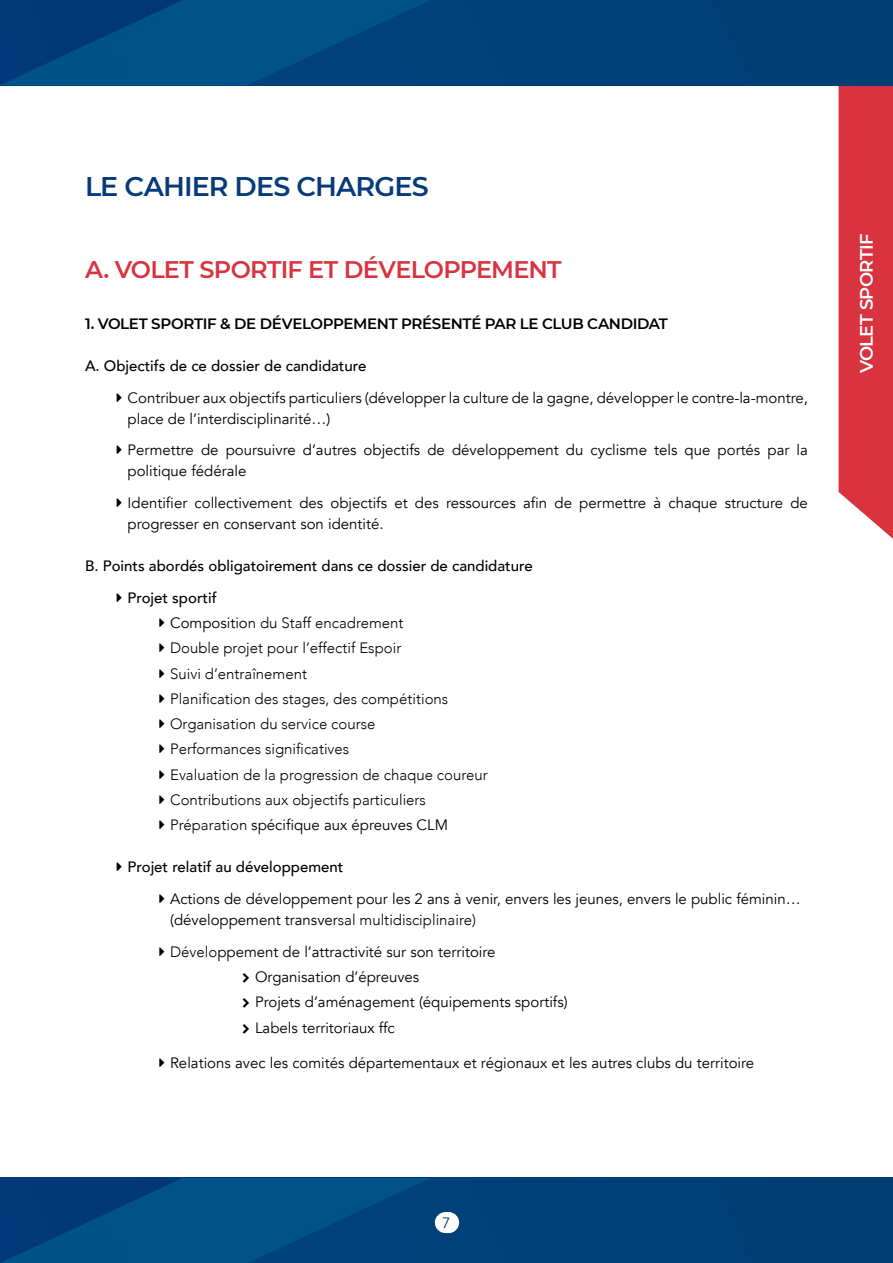
<style>
.page{position:relative;width:893px;height:1263px;background:#fff}
.page>*{position:absolute;margin:0;border:0;box-sizing:border-box;transform-origin:0 0}
.t1{font:600 27px "Montserrat";letter-spacing:-.03em;color:#063a79}
.t2{font:600 24px "Montserrat";letter-spacing:-.03em;color:#d8333f}
.t3{font:600 18px "Montserrat";letter-spacing:-.035em;color:#fff}
.t4{font:15px/21px "Avenir";color:#000}
.t5{font:300 15px/25.2px "Avenir";color:#000}
.t6{font:500 15px/31.7px "Avenir";color:#000}
.t7{font:600 15px "Montserrat";letter-spacing:-.02em;color:#000}
.t8{font:15px "Avenir";color:#063a79}
.s1{font-weight:400}
.s2{font-weight:300}
</style>
<div class="page">
<div style="left:0;top:1178px;width:893px;height:85px;background:#003f78"></div>
<svg style="left:1px;top:1178px;width:428px;height:85px"></svg>
<div style="left:0;top:0;width:893px;height:85px;background:#003f78"></div>
<svg style="left:1px;top:0;width:428px;height:85px"></svg>
<svg style="left:491px;top:85px;width:402px;height:454px"></svg>
<svg style="left:445px;top:1212px;width:4px;height:21px"></svg>
<h1 class="t1" style="left:85px;top:167px;width:345px">LE CAHIER DES CHARGES</h1>
<h2 class="t2" style="left:85px;top:252px;width:478px">A. VOLET SPORTIF ET DÉVELOPPEMENT</h2>
<p class="t7" style="left:85px;top:313px;width:584px">1. VOLET SPORTIF &amp; DE DÉVELOPPEMENT PRÉSENTÉ PAR LE CLUB CANDIDAT</p>
<p class="t6" style="left:85px;top:349px;width:283px">A. Objectifs de ce dossier de candidature</p>
<p class="t4" style="left:128px;top:387px;width:682px">Contribuer aux objectifs particuliers (développer la culture de la gagne, développer le contre-la-montre, place de l’interdisciplinarité…)</p>
<p class="t4" style="left:128px;top:440px;width:682px">Permettre de poursuivre d’autres objectifs de développement du cyclisme tels que portés par la politique fédérale</p>
<p class="t4" style="left:128px;top:493px;width:682px">Identifier collectivement des objectifs et des ressources afin de permettre à chaque structure de progresser en conservant son identité.</p>
<p class="t6" style="left:128px;top:549px;width:407px;text-indent:-43px">B. Points abordés obligatoirement dans ce dossier de candidature<br>Projet sportif</p>
<p class="t5" style="left:170px;top:610px;width:319px"><span class="s1">Compositio</span>n du Staff encadrement<br>Double projet pour l’effectif Espoir<br>Suivi d’entraînement<br>Planification des stages, des compétitions Organisation du service course<br>Performances significatives<br>Evaluation de la progression de chaque coureur Contributions aux objectifs particuliers Préparation <span class="s1">spécifique aux épreuves CLM</span></p>
<p class="t6" style="left:128px;top:851px;width:217px">Projet relatif au développement</p>
<p class="t4" style="left:170px;top:889px;width:632px">Actions de développement pour les 2 ans à venir, envers les jeunes, envers le public féminin… (développement transver<span class="s2">sal multidisciplinaire)</span></p>
<p class="t4" style="left:255px;top:939px;width:314px;line-height:25.2px;text-indent:-85px"><span class="s2">Dévelo</span>ppement de l’attractivité sur son territoire Organisation d’épreuves<br>Projets d’aménagement (équipements sportifs)<br>Labels territoriaux ffc</p>
<p class="t4" style="left:170px;top:1053px;width:586px">Relations avec les comités départementaux et régionaux et les autres clubs du territoire</p>
<p class="t3" style="left:854px;top:373px;width:142px;rotate:-90deg">VOLET SPORTIF</p>
<p class="t8" style="left:442px;top:1214px;width:10px">7</p>
</div>
